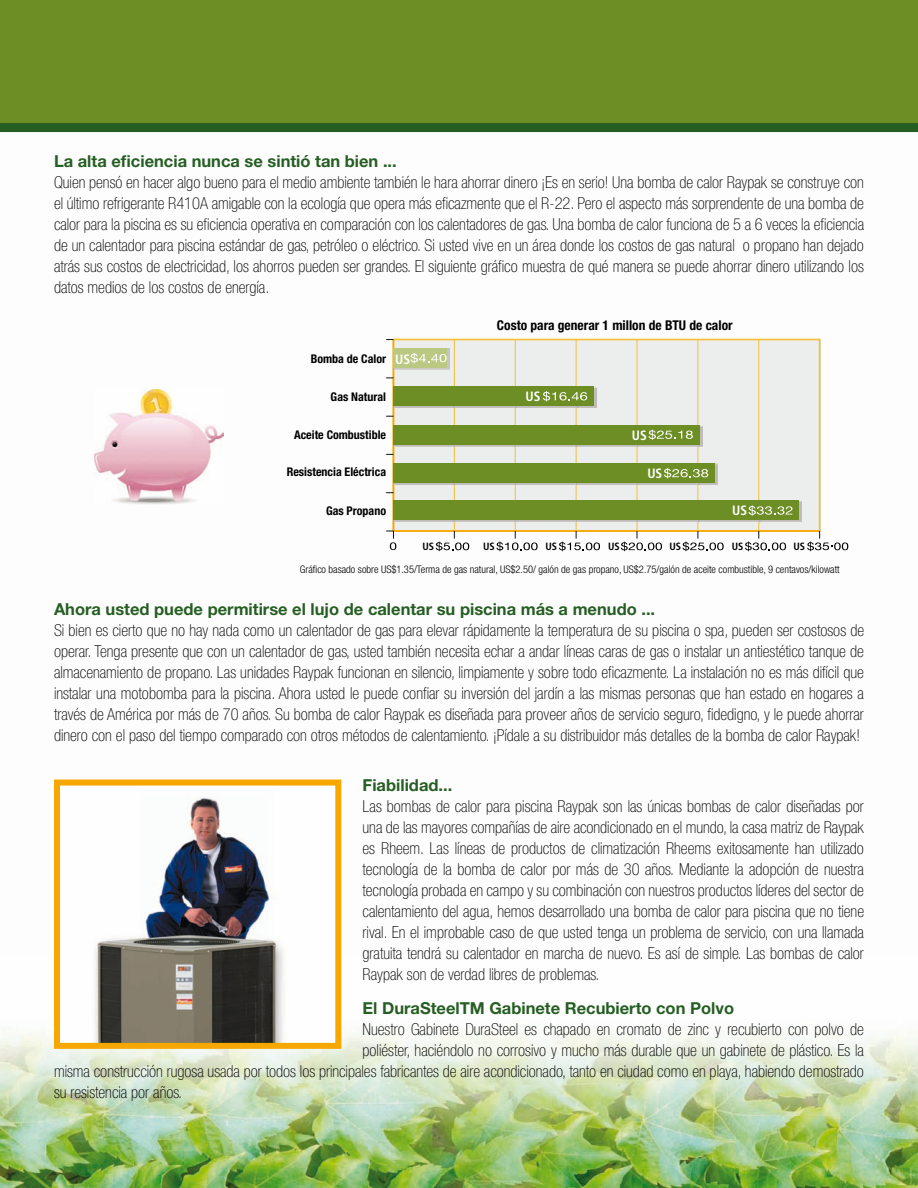
<style>
.page{position:relative;width:918px;height:1188px;background:#fff}
.page>*{position:absolute;margin:0;border:0;box-sizing:border-box;transform-origin:0 0}
.t1{font:100 condensed 16.5px/21px "Helvetica Neue LT Std";color:#000;text-align:justify}
.t2{font:700 16.5px "Helvetica Neue LT Std";color:#255e22}
.t3{font:700 condensed 13.5px "Helvetica Neue LT Std";color:#000}
.t4{font:700 condensed 13.5px "Frutiger LT Std";color:#fff}
.t5{font:700 condensed 12px "Helvetica Neue LT Std";color:#000}
.t6{font:300 condensed 10.5px "Helvetica Neue LT Std";color:#000}
.t7{font:700 condensed 10.5px "Frutiger LT Std";color:#000}
</style>
<div class="page">
<img style="left:0;top:1029px;width:918px;height:159px">
<div style="left:0;top:0;width:918px;height:128px;background:#6c8e24"></div>
<div style="left:0;top:123px;width:918px;height:9px;background:#255e22"></div>
<div style="left:393px;top:340px;width:427px;height:191px;background:#eceded"></div>
<hr style="left:454px;top:340px;width:1px;height:191px;background:#f5c03c">
<hr style="left:515px;top:340px;width:1px;height:191px;background:#f5c03c">
<hr style="left:576px;top:340px;width:1px;height:191px;background:#f5c03c">
<hr style="left:637px;top:340px;width:1px;height:191px;background:#f5c03c">
<hr style="left:697px;top:340px;width:1px;height:191px;background:#f5c03c">
<hr style="left:758px;top:340px;width:1px;height:191px;background:#f5c03c">
<div style="left:393px;top:339px;width:427px;height:193px;border:2px solid #f5c03c"></div>
<hr style="left:393px;top:530px;width:427px;height:2px;background:#f7a800">
<hr style="left:393px;top:340px;width:1px;height:191px;background:#f7a800">
<svg style="left:386px;top:531px;width:10px;height:19px"></svg>
<svg style="left:559px;top:531px;width:41px;height:20px"></svg>
<svg style="left:621px;top:531px;width:41px;height:20px"></svg>
<svg style="left:682px;top:531px;width:42px;height:20px"></svg>
<img style="left:395px;top:349px;width:54px;height:20px">
<img style="left:395px;top:387px;width:201px;height:21px">
<img style="left:395px;top:426px;width:308px;height:21px">
<img style="left:395px;top:464px;width:322px;height:20px">
<img style="left:395px;top:501px;width:406px;height:21px">
<div style="left:393px;top:500px;width:406px;height:20px;background:#6c8e24"></div>
<div style="left:393px;top:463px;width:322px;height:19px;background:#6c8e24"></div>
<div style="left:393px;top:425px;width:307px;height:20px;background:#6c8e24"></div>
<div style="left:393px;top:387px;width:201px;height:19px;background:#6c8e24"></div>
<div style="left:393px;top:348px;width:54px;height:19px;background:#b9c981"></div>
<svg style="left:410px;top:353px;width:37px;height:10px"></svg>
<svg style="left:543px;top:391px;width:44px;height:10px"></svg>
<svg style="left:649px;top:430px;width:44px;height:10px"></svg>
<svg style="left:664px;top:468px;width:44px;height:10px"></svg>
<svg style="left:748px;top:505px;width:45px;height:11px"></svg>
<img style="left:95px;top:390px;width:129px;height:115px">
<svg style="left:51px;top:779px;width:293px;height:273px"></svg>
<svg style="left:436px;top:531px;width:33px;height:20px"></svg>
<svg style="left:496px;top:531px;width:42px;height:20px"></svg>
<svg style="left:745px;top:531px;width:41px;height:20px"></svg>
<svg style="left:807px;top:531px;width:41px;height:20px"></svg>
<p class="t2" style="left:54px;top:151px;width:344px">La alta eficiencia nunca se sintió tan bien ...</p>
<p class="t1" style="left:54px;top:172px;width:812px">Quien pensó en hacer algo bueno para el medio ambiente también le hara ahorrar dinero ¡Es en serio! Una bomba de calor Raypak se construye con el último refrigerante R410A amigable con la ecología que opera más eficazmente que el R-22. Pero el aspecto más sorprendente de una bomba de calor para la piscina es su eficiencia operativa en comparación con los calentadores de gas. Una bomba de calor funciona de 5 a 6 veces la eficiencia de un calentador para piscina estándar de gas, petróleo o eléctrico. Si usted vive en un área donde los costos de gas natural o propano han dejado atrás sus costos de electricidad, los ahorros pueden ser grandes. El siguiente gráfico muestra de qué manera se puede ahorrar dinero utilizando los datos medios de los costos de energía.</p>
<p class="t5" style="left:311px;top:351px;width:77px">Bomba de Calor</p>
<p class="t5" style="left:331px;top:389px;width:57px">Gas Natural</p>
<p class="t5" style="left:294px;top:428px;width:94px">Aceite Combustible</p>
<p class="t5" style="left:287px;top:465px;width:101px">Resistencia Eléctrica</p>
<p class="t5" style="left:326px;top:503px;width:62px">Gas Propano</p>
<p class="t4" style="left:395px;top:351px;width:16px">US</p>
<p class="t7" style="left:422px;top:540px;width:13px">US</p>
<p class="t3" style="left:497px;top:317px;width:237px">Costo para generar 1 millon de BTU de calor</p>
<p class="t4" style="left:526px;top:389px;width:16px">US</p>
<p class="t4" style="left:632px;top:427px;width:16px">US</p>
<p class="t4" style="left:647px;top:465px;width:16px">US</p>
<p class="t4" style="left:732px;top:502px;width:16px">US</p>
<p class="t7" style="left:483px;top:540px;width:13px">US</p>
<p class="t7" style="left:545px;top:540px;width:13px">US</p>
<p class="t7" style="left:608px;top:540px;width:13px">US</p>
<p class="t7" style="left:669px;top:540px;width:13px">US</p>
<p class="t7" style="left:732px;top:540px;width:13px">US</p>
<p class="t7" style="left:794px;top:540px;width:13px">US</p>
<p class="t6" style="left:300px;top:563px;width:541px">Gráfico basado sobre US$1.35/Terma de gas natural, US$2.50/ galón de gas propano, US$2.75/galón de aceite combustible, 9 centavos/kilowatt</p>
<p class="t2" style="left:54px;top:599px;width:603px">Ahora usted puede permitirse el lujo de calentar su piscina más a menudo ...</p>
<p class="t1" style="left:54px;top:620px;width:812px">Si bien es cierto que no hay nada como un calentador de gas para elevar rápidamente la temperatura de su piscina o spa, pueden ser costosos de operar. Tenga presente que con un calentador de gas, usted también necesita echar a andar líneas caras de gas o instalar un antiestético tanque de almacenamiento de propano. Las unidades Raypak funcionan en silencio, limpiamente y sobre todo eficazmente. La instalación no es más difícil que instalar una motobomba para la piscina. Ahora usted le puede confiar su inversión del jardín a las mismas personas que han estado en hogares a través de América por más de 70 años. Su bomba de calor Raypak es diseñada para proveer años de servicio seguro, fidedigno, y le puede ahorrar dinero con el paso del tiempo comparado con otros métodos de calentamiento. ¡Pídale a su distribuidor más detalles de la bomba de calor Raypak!</p>
<p class="t2" style="left:363px;top:775px;width:91px">Fiabilidad...</p>
<p class="t1" style="left:363px;top:796px;width:503px">Las bombas de calor para piscina Raypak son las únicas bombas de calor diseñadas por una de las mayores compañías de aire acondicionado en el mundo, la casa matriz de Raypak es Rheem. Las líneas de productos de climatización Rheems exitosamente han utilizado tecnología de la bomba de calor por más de 30 años. Mediante la adopción de nuestra tecnología probada en campo y su combinación con nuestros productos líderes del sector de calentamiento del agua, hemos desarrollado una bomba de calor para piscina que no tiene rival. En el improbable caso de que usted tenga un problema de servicio, con una llamada gratuita tendrá su calentador en marcha de nuevo. Es así de simple. Las bombas de calor Raypak son de verdad libres de problemas.</p>
<p class="t2" style="left:363px;top:998px;width:373px">El DuraSteelTM Gabinete Recubierto con Polvo</p>
<p class="t1" style="left:363px;top:1019px;width:503px">Nuestro Gabinete DuraSteel es chapado en cromato de zinc y recubierto con polvo de</p>
<p class="t1" style="left:363px;top:1040px;width:503px">poliéster, haciéndolo no corrosivo y mucho más durable que un gabinete de plástico. Es la</p>
<p class="t1" style="left:54px;top:1061px;width:812px">misma construcción rugosa usada por todos los principales fabricantes de aire acondicionado, tanto en ciudad como en playa, habiendo demostrado</p>
<p class="t1" style="left:54px;top:1082px;width:130px">su resistencia por años.</p>
</div>
